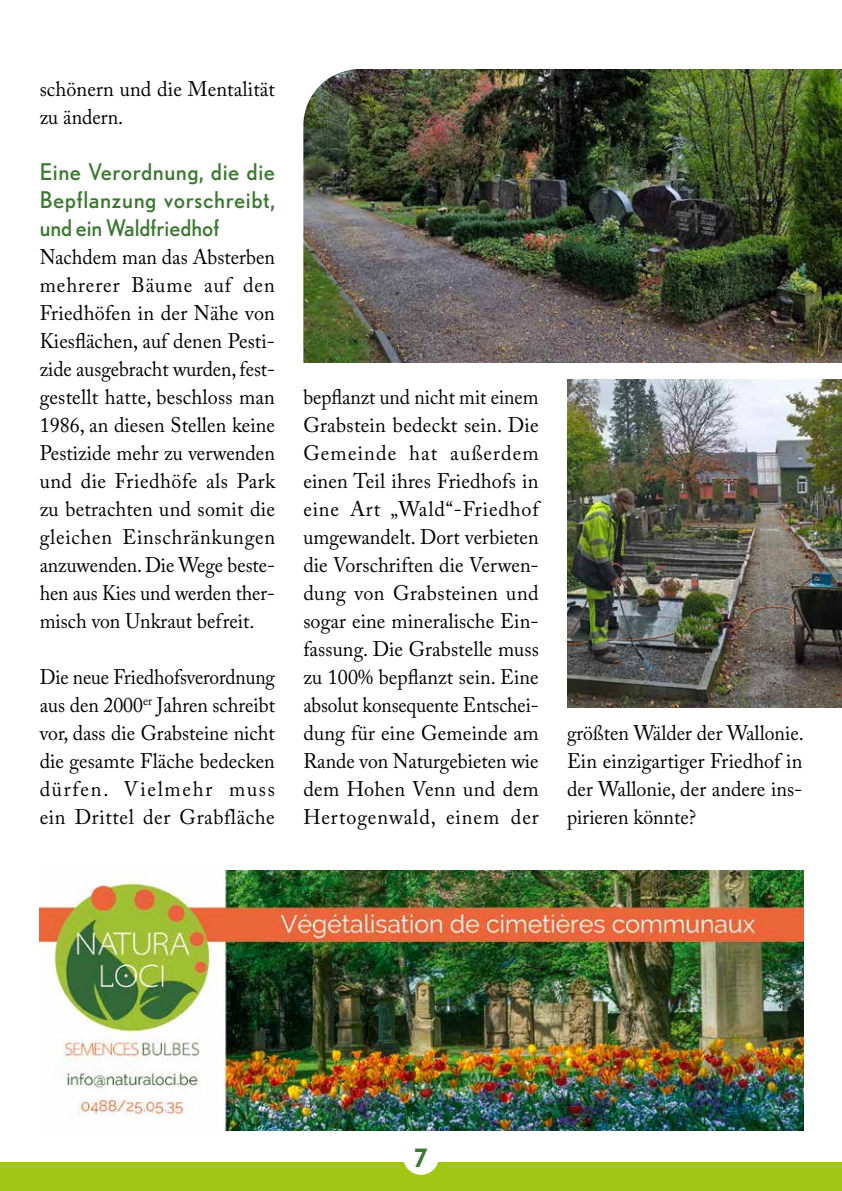
<style>
.page{position:relative;width:842px;height:1191px;background:#fff}
.page>*{position:absolute;margin:0;border:0;box-sizing:border-box;transform-origin:0 0}
.t1{font:700 25.2px "Nobel";color:#3c7832;scale:.95 1}
.t2{font:23px/28px "Nobel";letter-spacing:.025em;color:#3c7832;text-align:justify}
.t3{font:21px/28px "Adobe Caslon Pro";letter-spacing:.005em;color:#000;text-align:justify;scale:.94 1}
.t4{font:21px/28px "Adobe Caslon Pro";letter-spacing:.005em;color:#000;text-align:justify;scale:.93 1}
.t5{font:21px/28px "Adobe Caslon Pro";letter-spacing:.005em;color:#000;text-align:justify;scale:.92 1}
.t6{font:21px/28px "Adobe Caslon Pro";letter-spacing:.005em;color:#000;scale:.96 1}
</style>
<div class="page">
<div style="left:0;top:1162px;width:842px;height:29px;background:#a2c613"></div>
<img style="left:303px;top:69px;width:539px;height:294px">
<img style="left:567px;top:380px;width:275px;height:327px">
<img style="left:40px;top:870px;width:763px;height:260px">
<div style="left:403px;top:1139px;width:36px;height:35px;background:#fff;border-radius:50%"></div>
<p class="t6" style="left:40px;top:74px;width:247px">schönern und die Mentalität zu ändern.</p>
<p class="t2" style="left:40px;top:157px;width:237px">Eine Verordnung, die die Bepflanzung vorschreibt, und ein Waldfriedhof</p>
<p class="t3" style="left:40px;top:242px;width:252px">Nachdem man das Absterben mehrerer Bäume auf den Friedhöfen in der Nähe von Kiesflächen, auf denen Pesti&shy;zide ausgebracht wurden, fest&shy;gestellt hatte, beschloss man 1986, an diesen Stellen keine Pestizide mehr zu verwenden und die Friedhöfe als Park zu betrachten und somit die gleichen Einschränkungen anzuwenden. Die Wege beste&shy;hen aus Kies und werden ther&shy;misch von Unkraut befreit.</p>
<p class="t5" style="left:40px;top:662px;width:257px">Die neue Friedhofsverordnung aus den 2000<sup>er</sup> Jahren schreibt vor, dass die Grabsteine nicht die gesamte Fläche bedecken dürfen. Vielmehr muss ein Drittel der Grabfläche</p>
<p class="t4" style="left:303px;top:382px;width:255px">bepflanzt und nicht mit einem Grabstein bedeckt sein. Die Gemeinde hat außerdem einen Teil ihres Friedhofs in eine Art „Wald“-Friedhof umgewandelt. Dort verbieten die Vorschriften die Verwen&shy;dung von Grabsteinen und sogar eine mineralische Ein&shy;fassung. Die Grabstelle muss zu 100% bepflanzt sein. Eine absolut konsequente Entschei&shy;dung für eine Gemeinde am Rande von Naturgebieten wie dem Hohen Venn und dem Hertogenwald, einem der</p>
<p class="t3" style="left:567px;top:718px;width:253px">größten Wälder der Wallonie.<br>Ein einzigartiger Friedhof in der Wallonie, der andere ins&shy;pirieren könnte?</p>
<p class="t1" style="left:414px;top:1142px;width:16px">7</p>
</div>
